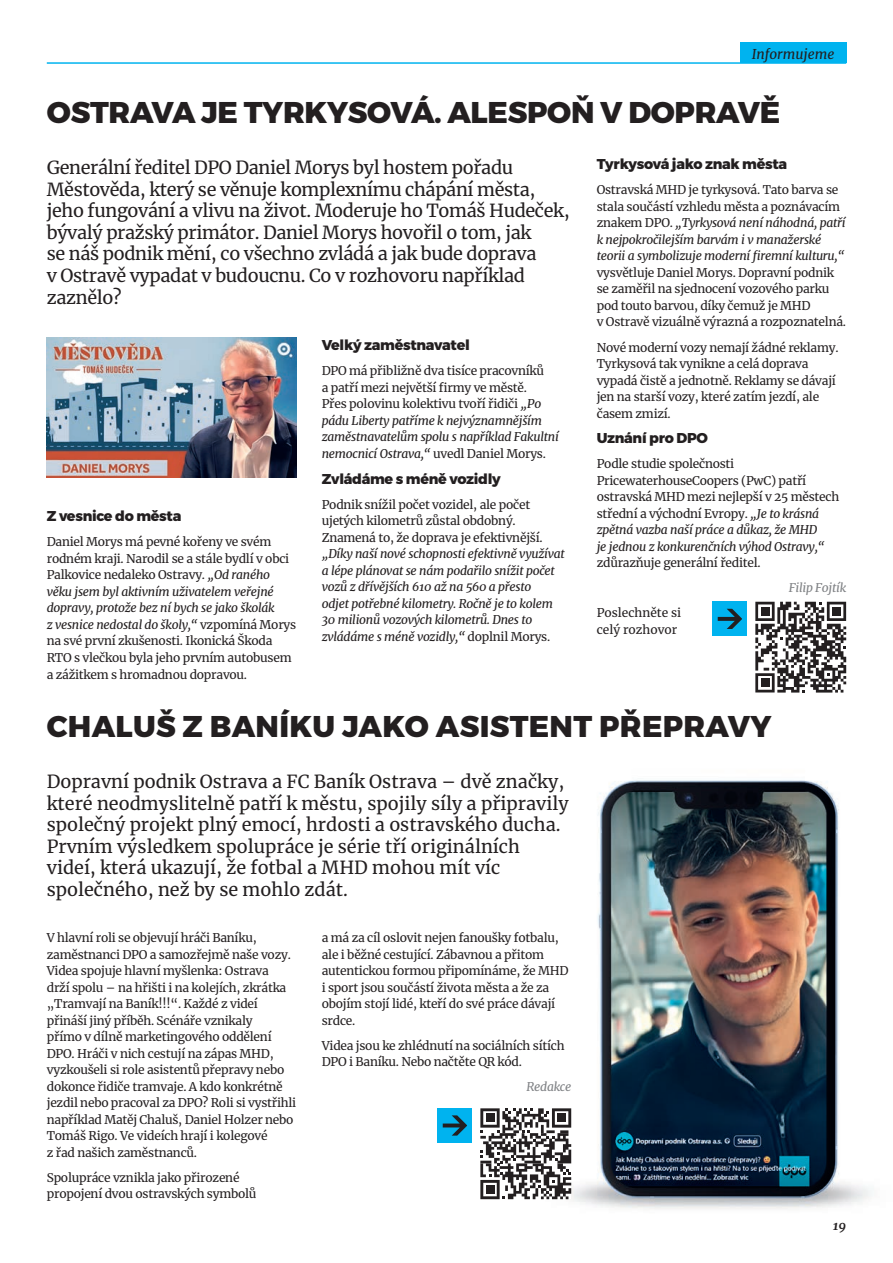
<style>
.page{position:relative;width:893px;height:1263px;background:#fff}
.page>*{position:absolute;margin:0;border:0;box-sizing:border-box;transform-origin:0 0}
.t1{font:800 30px "Montserrat";letter-spacing:-.01em;color:#231f20}
.t2{font:800 30px "Montserrat";letter-spacing:.01em;color:#231f20}
.t3{font:18px/21.6px "Merriweather";letter-spacing:-.02em;color:#231f20}
.t4{font:18px/21.6px "Merriweather";color:#231f20}
.t5{font:800 14.25px "Montserrat";letter-spacing:-.02em;color:#231f20}
.t6{font:italic 13.5px "Merriweather";color:#231f20}
.t7{font:italic 700 12.75px "Merriweather";color:#231f20}
.t8{font:12px/16.5px "Merriweather";letter-spacing:-.02em;color:#231f20}
.t9{font:italic 12px/16.5px "Merriweather";letter-spacing:-.02em;color:#231f20}
.t10{font:12px/16.5px "Merriweather";color:#231f20}
.t11{font:italic 12px "Merriweather";letter-spacing:-.02em;color:#808285}
.s1{font-style:normal}
.s2{font-style:italic}
</style>
<div class="page">
<img style="left:528px;top:780px;width:344px;height:429px">
<hr style="left:47px;top:62px;width:799px;height:2px;background:#00b3ef">
<div style="left:740px;top:42px;width:106px;height:20px;background:#00b3ef"></div>
<div style="left:712px;top:602px;width:34px;height:34px;background:#00b3ef"></div>
<svg style="left:718px;top:609px;width:24px;height:20px"></svg>
<svg style="left:755px;top:602px;width:91px;height:90px"></svg>
<div style="left:761px;top:607px;width:8px;height:8px;background:#231f20"></div>
<div style="left:832px;top:607px;width:9px;height:8px;background:#231f20"></div>
<div style="left:761px;top:679px;width:8px;height:8px;background:#231f20"></div>
<img style="left:47px;top:337px;width:249px;height:140px">
<div style="left:437px;top:1108px;width:34px;height:35px;background:#00b3ef"></div>
<svg style="left:443px;top:1115px;width:24px;height:20px"></svg>
<svg style="left:480px;top:1108px;width:91px;height:91px"></svg>
<div style="left:486px;top:1114px;width:8px;height:8px;background:#231f20"></div>
<div style="left:557px;top:1114px;width:9px;height:8px;background:#231f20"></div>
<div style="left:486px;top:1185px;width:8px;height:9px;background:#231f20"></div>
<p class="t6" style="left:752px;top:45px;width:84px">Informujeme</p>
<h1 class="t1" style="left:47px;top:93px;width:735px">OSTRAVA JE TYRKYSOVÁ. ALESPOŇ V DOPRAVĚ</h1>
<p class="t3" style="left:47px;top:156px;width:524px">Generální ředitel DPO Daniel Morys byl hostem pořadu Městověda, který se věnuje komplexnímu chápání města, jeho fungování a vlivu na život. Moderuje ho Tomáš Hudeček, bývalý pražský primátor. Daniel Morys hovořil o tom, jak<br>se náš podnik mění, co všechno zvládá a jak bude doprava<br>v Ostravě vypadat v budoucnu. Co v rozhovoru například zaznělo?</p>
<p class="t5" style="left:597px;top:156px;width:192px">Tyrkysová jako znak města</p>
<p class="t9" style="left:597px;top:182px;width:250px"><span class="s1">Ostravská MHD je tyrkysová. Tato barva se stala součástí vzhledu města a poznávacím znakem DPO.</span> „Tyrkysová není náhodná, patří k nejpokročilejším barvám i v manažerské teorii a symbolizuje moderní firemní kulturu,“</p>
<p class="t8" style="left:597px;top:264px;width:251px">vysvětluje Daniel Morys. Dopravní podnik se zaměřil na sjednocení vozového parku pod touto barvou, díky čemuž je MHD<br>v Ostravě vizuálně výrazná a rozpoznatelná.</p>
<p class="t8" style="left:597px;top:339px;width:243px">Nové moderní vozy nemají žádné reklamy.<br>Tyrkysová tak vynikne a celá doprava vypadá čistě a jednotně. Reklamy se dávají jen na starší vozy, které zatím jezdí, ale časem zmizí.</p>
<p class="t5" style="left:597px;top:429px;width:113px">Uznání pro DPO</p>
<p class="t8" style="left:597px;top:455px;width:244px">Podle studie společnosti PricewaterhouseCoopers (PwC) patří ostravská MHD mezi nejlepší v 25 městech střední a východní Evropy. <span class="s2">„Je to krásná zpětná vazba naší práce a důkaz, že MHD<br>je jednou z konkurenčních výhod Ostravy,“</span></p>
<p class="t8" style="left:597px;top:554px;width:165px">zdůrazňuje generální ředitel.</p>
<p class="t11" style="left:789px;top:579px;width:59px">Filip Fojtík</p>
<p class="t10" style="left:597px;top:604px;width:86px">Poslechněte si celý rozhovor</p>
<p class="t5" style="left:322px;top:336px;width:150px">Velký zaměstnavatel</p>
<p class="t8" style="left:322px;top:362px;width:239px">DPO má přibližně dva tisíce pracovníků<br>a patří mezi největší firmy ve městě.<br>Přes polovinu kolektivu tvoří řidiči <span class="s2">„Po pádu Liberty patříme k nejvýznamnějším zaměstnavatelům spolu s například Fakultní nemocnicí Ostrava,“</span> uvedl Daniel Morys.</p>
<p class="t5" style="left:322px;top:470px;width:181px">Zvládáme s méně vozidly</p>
<p class="t8" style="left:322px;top:496px;width:222px">Podnik snížil počet vozidel, ale počet ujetých kilometrů zůstal obdobný.<br>Znamená to, že doprava je efektivnější.</p>
<p class="t9" style="left:322px;top:545px;width:244px">„Díky naší nové schopnosti efektivně využívat a lépe plánovat se nám podařilo snížit počet vozů z dřívějších 610 až na 560 a přesto<br>odjet potřebné kilometry. Ročně je to kolem 30 milionů vozových kilometrů. Dnes to zvládáme s méně vozidly,“ <span class="s1">doplnil Morys.</span></p>
<p class="t5" style="left:47px;top:507px;width:136px">Z vesnice do města</p>
<p class="t8" style="left:47px;top:533px;width:251px">Daniel Morys má pevné kořeny ve svém rodném kraji. Narodil se a stále bydlí v obci Palkovice nedaleko Ostravy. <span class="s2">„Od raného věku jsem byl aktivním uživatelem veřejné dopravy, protože bez ní bych se jako školák<br>z vesnice nedostal do školy,“</span> vzpomíná Morys na své první zkušenosti. Ikonická Škoda RTO s vlečkou byla jeho prvním autobusem a zážitkem s hromadnou dopravou.</p>
<h1 class="t2" style="left:47px;top:707px;width:726px">CHALUŠ Z BANÍKU JAKO ASISTENT PŘEPRAVY</h1>
<p class="t4" style="left:47px;top:770px;width:523px">Dopravní podnik Ostrava a FC Baník Ostrava – dvě značky, které neodmyslitelně patří k městu, spojily síly a připravily společný projekt plný emocí, hrdosti a ostravského ducha.<br>Prvním výsledkem spolupráce je série tří originálních videí, která ukazují, že fotbal a MHD mohou mít víc společného, než by se mohlo zdát.</p>
<p class="t8" style="left:47px;top:929px;width:251px">V hlavní roli se objevují hráči Baníku, zaměstnanci DPO a samozřejmě naše vozy.<br>Videa spojuje hlavní myšlenka: Ostrava<br>drží spolu – na hřišti i na kolejích, zkrátka „Tramvají na Baník!!!“. Každé z videí přináší jiný příběh. Scénáře vznikaly<br>přímo v dílně marketingového oddělení DPO. Hráči v nich cestují na zápas MHD, vyzkoušeli si role asistentů přepravy nebo dokonce řidiče tramvaje. A kdo konkrétně jezdil nebo pracoval za DPO? Roli si vystřihli například Matěj Chaluš, Daniel Holzer nebo Tomáš Rigo. Ve videích hrají i kolegové<br>z řad našich zaměstnanců.</p>
<p class="t8" style="left:47px;top:1169px;width:211px">Spolupráce vznikla jako přirozené propojení dvou ostravských symbolů</p>
<p class="t8" style="left:322px;top:929px;width:248px">a má za cíl oslovit nejen fanoušky fotbalu, ale i běžné cestující. Zábavnou a přitom autentickou formou připomínáme, že MHD i sport jsou součástí života města a že za obojím stojí lidé, kteří do své práce dávají srdce.</p>
<p class="t8" style="left:322px;top:1037px;width:244px">Videa jsou ke zhlédnutí na sociálních sítích<br>DPO i Baníku. Nebo načtěte QR kód.</p>
<p class="t11" style="left:526px;top:1079px;width:46px">Redakce</p>
<p class="t7" style="left:833px;top:1216px;width:15px">19</p>
</div>
